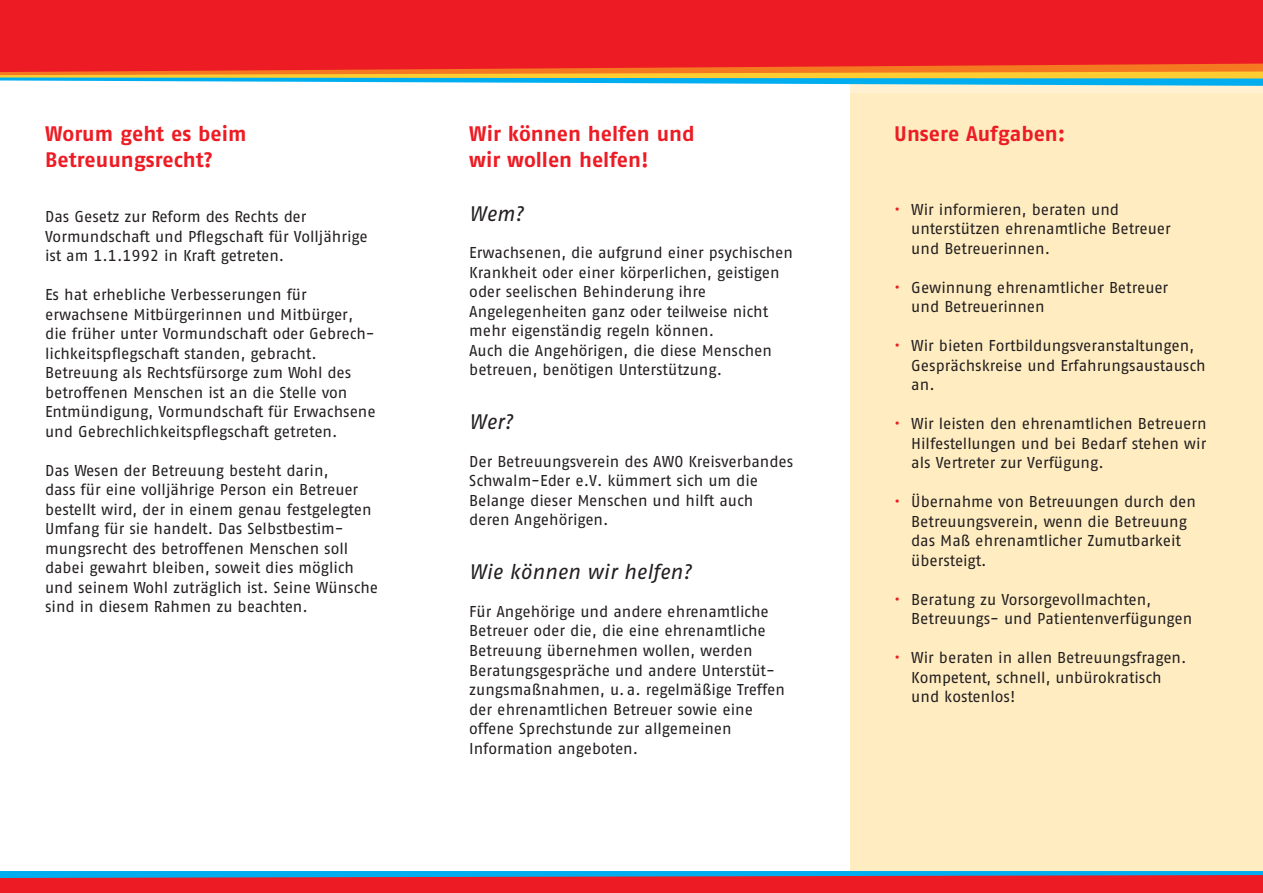
<style>
.page{position:relative;width:1263px;height:893px;background:#fff}
.page>*{position:absolute;margin:0;border:0;box-sizing:border-box;transform-origin:0 0}
.t1{font:700 21px/25.2px "AWO Fago Office";color:#ed1c24}
.t2{font:italic 21px "AWO Fago Office";color:#231f20}
.t3{font:15.75px/19.5px "AWO Fago Office";color:#231f20}
.s1{color:#ed1c24}
</style>
<div class="page">
<div style="left:850px;top:78px;width:413px;height:814px;background:#ffedc1"></div>
<div style="left:0;top:0;width:1263px;height:63px;background:#ed1c24"></div>
<svg style="left:0;top:63px;width:1263px;height:30px"></svg>
<div style="left:0;top:874px;width:1263px;height:19px;background:#ed1c24"></div>
<svg style="left:0;top:871px;width:1263px;height:7px"></svg>
<h1 class="t1" style="left:45px;top:123px;width:203px">Worum geht es beim<br>Betreuungsrecht?</h1>
<p class="t3" style="left:45px;top:208px;width:324px">Das Gesetz zur Reform des Rechts der<br>Vormundschaft und Pflegschaft für Volljährige ist am 1.1.1992 in Kraft getreten.</p>
<p class="t3" style="left:45px;top:286px;width:332px">Es hat erhebliche Verbesserungen für erwachsene Mitbürgerinnen und Mitbürger, die früher unter Vormundschaft oder Gebrech&shy;lichkeitspflegschaft standen, gebracht.<br>Betreuung als Rechtsfürsorge zum Wohl des betroffenen Menschen ist an die Stelle von Entmündigung, Vormundschaft für Erwachsene und Gebrechlichkeitspflegschaft getreten.</p>
<p class="t3" style="left:45px;top:462px;width:335px">Das Wesen der Betreuung besteht darin,<br>dass für eine volljährige Person ein Betreuer bestellt wird, der in einem genau festgelegten Umfang für sie handelt. Das Selbstbestim&shy;mungsrecht des betroffenen Menschen soll dabei gewahrt bleiben, soweit dies möglich und seinem Wohl zuträglich ist. Seine Wünsche sind in diesem Rahmen zu beachten.</p>
<h1 class="t1" style="left:469px;top:123px;width:227px">Wir können helfen und wir wollen helfen!</h1>
<h1 class="t2" style="left:469px;top:201px;width:56px">Wem?</h1>
<p class="t3" style="left:469px;top:245px;width:325px">Erwachsenen, die aufgrund einer psychischen Krankheit oder einer körperlichen, geistigen oder seelischen Behinderung ihre Angelegenheiten ganz oder teilweise nicht mehr eigenständig regeln können.<br>Auch die Angehörigen, die diese Menschen betreuen, benötigen Unterstützung.</p>
<h1 class="t2" style="left:469px;top:410px;width:45px">Wer?</h1>
<p class="t3" style="left:469px;top:453px;width:325px">Der Betreuungsverein des AWO Kreisverbandes Schwalm-Eder e.V. kümmert sich um die Belange dieser Menschen und hilft auch deren Angehörigen.</p>
<h1 class="t2" style="left:469px;top:560px;width:224px">Wie können wir helfen?</h1>
<p class="t3" style="left:469px;top:603px;width:317px">Für Angehörige und andere ehrenamtliche Betreuer oder die, die eine ehrenamtliche Betreuung übernehmen wollen, werden Beratungsgespräche und andere Unterstüt&shy;zungsmaßnahmen, u. a. regelmäßige Treffen der ehrenamtlichen Betreuer sowie eine offene Sprechstunde zur allgemeinen Information angeboten.</p>
<h1 class="t1" style="left:894px;top:123px;width:173px">Unsere Aufgaben:</h1>
<p class="t3" style="left:911px;top:201px;width:261px;text-indent:-17px"><span class="s1">•</span> Wir informieren, beraten und unterstützen ehrenamtliche Betreuer und Betreuerinnen.</p>
<p class="t3" style="left:911px;top:279px;width:258px;text-indent:-17px"><span class="s1">•</span> Gewinnung ehrenamtlicher Betreuer und Betreuerinnen</p>
<p class="t3" style="left:911px;top:338px;width:296px;text-indent:-17px"><span class="s1">•</span> Wir bieten Fortbildungsveranstaltungen,<br>Gesprächskreise und Erfahrungsaustausch an.</p>
<p class="t3" style="left:911px;top:416px;width:297px;text-align:justify;text-indent:-17px"><span class="s1">•</span> Wir leisten den ehrenamtlichen Betreuern Hilfestellungen und bei Bedarf stehen wir als Vertreter zur Verfügung.</p>
<p class="t3" style="left:911px;top:494px;width:286px;text-indent:-17px"><span class="s1">•</span> Übernahme von Betreuungen durch den<br>Betreuungsverein, wenn die Betreuung das Maß ehrenamtlicher Zumutbarkeit übersteigt.</p>
<p class="t3" style="left:911px;top:591px;width:282px;text-indent:-17px"><span class="s1">•</span> Beratung zu Vorsorgevollmachten,<br>Betreuungs- und Patientenverfügungen</p>
<p class="t3" style="left:911px;top:650px;width:277px;text-indent:-17px"><span class="s1">•</span> Wir beraten in allen Betreuungsfragen.<br>Kompetent, schnell, unbürokratisch und kostenlos!</p>
</div>
